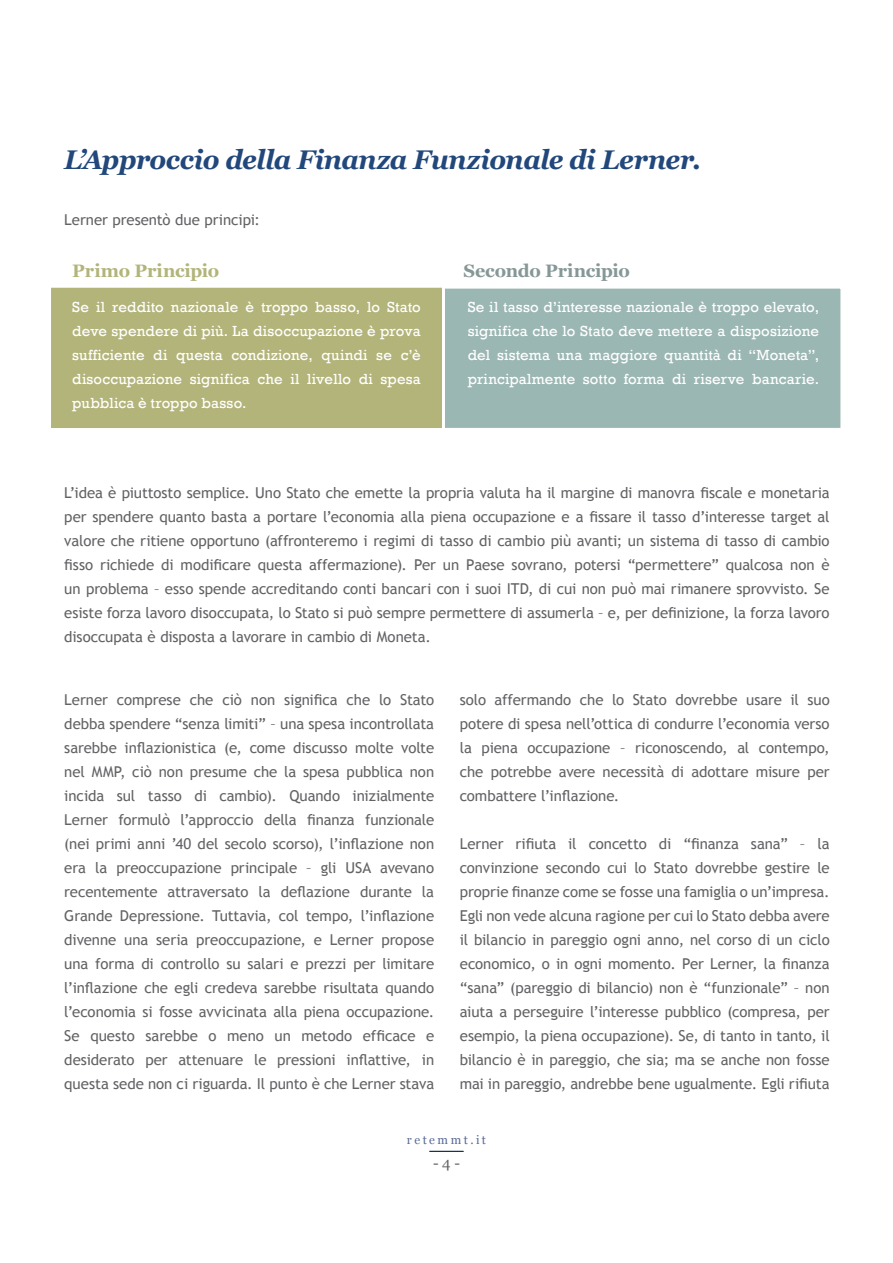
<style>
.page{position:relative;width:893px;height:1263px;background:#fff}
.page>*{position:absolute;margin:0;border:0;box-sizing:border-box;transform-origin:0 0}
.t1{font:italic 700 27px "Georgia";letter-spacing:-.02em;color:#21477b}
.t2{font:700 18px "Georgia";letter-spacing:-.015em;color:#859796}
.t3{font:700 18px "Georgia";color:#b3b47a}
.t4{font:15px/24px "Trebuchet MS";letter-spacing:-.005em;color:#636366;text-align:justify}
.t5{font:15px/24px "Rockwell";letter-spacing:.01em;color:#fff;text-align:justify}
.t6{font:15px "Georgia";color:#636366}
.t7{font:12px "Georgia";letter-spacing:.205em;color:#576b98}
</style>
<div class="page">
<hr style="left:429px;top:1151px;width:34px;height:1px;background:#133446">
<div style="left:48px;top:285px;width:794px;height:146px;background:#b3b47a;border:3px solid #fff"></div>
<div style="left:440px;top:285px;width:402px;height:146px;background:#9bb7b3"></div>
<p class="t1" style="left:64px;top:140px;width:638px">L’Approccio della Finanza Funzionale di Lerner.</p>
<p class="t4" style="left:64px;top:208px;width:197px">Lerner presentò due principi:</p>
<p class="t3" style="left:72px;top:257px;width:149px">Primo Principio</p>
<p class="t2" style="left:463px;top:257px;width:168px">Secondo Principio</p>
<p class="t5" style="left:72px;top:296px;width:350px">Se il reddito nazionale è troppo basso, lo Stato deve spendere di più. La disoccupazione è prova sufficiente di questa condizione, quindi se c’è disoccupazione significa che il livello di spesa pubblica è troppo basso.</p>
<p class="t5" style="left:468px;top:296px;width:353px">Se il tasso d’interesse nazionale è troppo elevato, significa che lo Stato deve mettere a disposizione del sistema una maggiore quantità di “Moneta”, principalmente sotto forma di riserve bancarie.</p>
<p class="t4" style="left:64px;top:481px;width:767px">L’idea è piuttosto semplice. Uno Stato che emette la propria valuta ha il margine di manovra fiscale e monetaria per spendere quanto basta a portare l’economia alla piena occupazione e a fissare il tasso d’interesse target al valore che ritiene opportuno (affronteremo i regimi di tasso di cambio più avanti; un sistema di tasso di cambio fisso richiede di modificare questa affermazione). Per un Paese sovrano, potersi “permettere” qualcosa non è un problema – esso spende accreditando conti bancari con i suoi ITD, di cui non può mai rimanere sprovvisto. Se esiste forza lavoro disoccupata, lo Stato si può sempre permettere di assumerla – e, per definizione, la forza lavoro disoccupata è disposta a lavorare in cambio di Moneta.</p>
<p class="t4" style="left:64px;top:688px;width:371px">Lerner comprese che ciò non significa che lo Stato debba spendere “senza limiti” – una spesa incontrollata sarebbe inflazionistica (e, come discusso molte volte nel MMP, ciò non presume che la spesa pubblica non incida sul tasso di cambio). Quando inizialmente Lerner formulò l’approccio della finanza funzionale (nei primi anni ’40 del secolo scorso), l’inflazione non era la preoccupazione principale – gli USA avevano recentemente attraversato la deflazione durante la Grande Depressione. Tuttavia, col tempo, l’inflazione divenne una seria preoccupazione, e Lerner propose una forma di controllo su salari e prezzi per limitare l’inflazione che egli credeva sarebbe risultata quando l’economia si fosse avvicinata alla piena occupazione.<br>Se questo sarebbe o meno un metodo efficace e desiderato per attenuare le pressioni inflattive, in questa sede non ci riguarda. Il punto è che Lerner stava</p>
<p class="t4" style="left:460px;top:688px;width:371px">solo affermando che lo Stato dovrebbe usare il suo potere di spesa nell’ottica di condurre l’economia verso la piena occupazione – riconoscendo, al contempo, che potrebbe avere necessità di adottare misure per combattere l’inflazione.</p>
<p class="t4" style="left:460px;top:832px;width:371px">Lerner rifiuta il concetto di “finanza sana” – la convinzione secondo cui lo Stato dovrebbe gestire le proprie finanze come se fosse una famiglia o un’impresa.<br>Egli non vede alcuna ragione per cui lo Stato debba avere il bilancio in pareggio ogni anno, nel corso di un ciclo economico, o in ogni momento. Per Lerner, la finanza “sana” (pareggio di bilancio) non è “funzionale” – non aiuta a perseguire l’interesse pubblico (compresa, per esempio, la piena occupazione). Se, di tanto in tanto, il bilancio è in pareggio, che sia; ma se anche non fosse mai in pareggio, andrebbe bene ugualmente. Egli rifiuta</p>
<p class="t7" style="left:407px;top:1131px;width:81px">retemmt.it</p>
<p class="t6" style="left:433px;top:1152px;width:28px">- 4 -</p>
</div>
